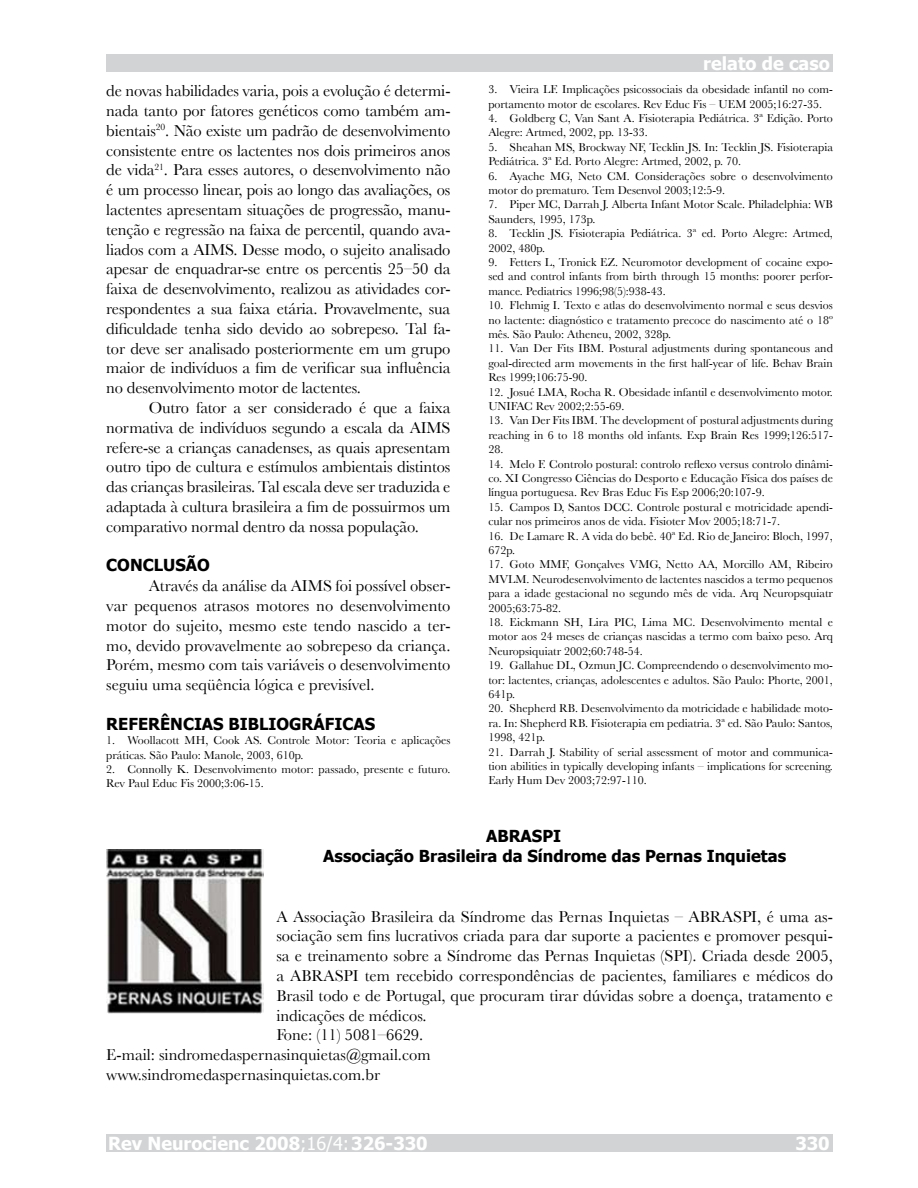
<style>
.page{position:relative;width:918px;height:1188px;background:#fff}
.page>*{position:absolute;margin:0;border:0;box-sizing:border-box;transform-origin:0 0}
.t1{font:700 18px "Tahoma";color:#fff}
.t2{font:16.5px/19.8px "Baskerville";color:#000;text-align:justify}
.t3{font:700 16.5px/19.8px "Tahoma";color:#000}
.t4{font:12px/14.4px "Baskerville";color:#000}
.s1{font-weight:400}
</style>
<div class="page">
<div style="left:106px;top:54px;width:727px;height:18px;background:#d1d3d4"></div>
<div style="left:106px;top:1134px;width:727px;height:18px;background:#d1d3d4"></div>
<img style="left:106px;top:850px;width:158px;height:163px">
<p class="t2" style="left:106px;top:81px;width:346px">de novas habilidades varia, pois a evolução é determi&shy;nada tanto por fatores genéticos como também am&shy;bientais<sup>20</sup>. Não existe um padrão de desenvolvimento consistente entre os lactentes nos dois primeiros anos de vida<sup>21</sup>. Para esses autores, o desenvolvimento não é um processo linear, pois ao longo das avaliações, os lactentes apresentam situações de progressão, manu&shy;tenção e regressão na faixa de percentil, quando ava&shy;liados com a AIMS. Desse modo, o sujeito analisado apesar de enquadrar-se entre os percentis 25–50 da faixa de desenvolvimento, realizou as atividades cor&shy;respondentes a sua faixa etária. Provavelmente, sua dificuldade tenha sido devido ao sobrepeso. Tal fa&shy;tor deve ser analisado posteriormente em um grupo maior de indivíduos a fim de verificar sua influência no desenvolvimento motor de lactentes.</p>
<p class="t2" style="left:106px;top:398px;width:346px;text-indent:43px">Outro fator a ser considerado é que a faixa normativa de indivíduos segundo a escala da AIMS refere-se a crianças canadenses, as quais apresentam outro tipo de cultura e estímulos ambientais distintos das crianças brasileiras. Tal escala deve ser traduzida e adaptada à cultura brasileira a fim de possuirmos um comparativo normal dentro da nossa população.</p>
<h2 class="t3" style="left:106px;top:554px;width:105px">CONCLUSÃO</h2>
<p class="t2" style="left:106px;top:576px;width:346px;text-indent:43px">Através da análise da AIMS foi possível obser&shy;var pequenos atrasos motores no desenvolvimento motor do sujeito, mesmo este tendo nascido a ter&shy;mo, devido provavelmente ao sobrepeso da criança.<br>Porém, mesmo com tais variáveis o desenvolvimento seguiu uma seqüência lógica e previsível.</p>
<h2 class="t3" style="left:106px;top:713px;width:270px">REFERÊNCIAS BIBLIOGRÁFICAS</h2>
<p class="t4" style="left:106px;top:733px;width:346px;text-indent:21px">Woollacott MH, Cook AS. Controle Motor: Teoria e aplicações práticas. São Paulo: Manole, 2003, 610p.</p>
<p class="t4" style="left:106px;top:762px;width:346px;text-indent:21px">Connolly K. Desenvolvimento motor: passado, presente e futuro.<br>Rev Paul Educ Fis 2000;3:06-15.</p>
<p class="t4" style="left:106px;top:733px;width:10px">1.</p>
<p class="t4" style="left:106px;top:762px;width:10px">2.</p>
<h1 class="t1" style="left:703px;top:51px;width:128px">relato de caso</h1>
<p class="t4" style="left:510px;top:82px;width:325px">Vieira LF. Implicações psicossociais da obesidade infantil no com-</p>
<p class="t4" style="left:488px;top:96px;width:335px">portamento motor de escolares. Rev Educ Fis – UEM 2005;16:27-35.</p>
<p class="t4" style="left:510px;top:111px;width:325px">Goldberg C, Van Sant A. Fisioterapia Pediátrica. 3ª Edição. Porto</p>
<p class="t4" style="left:488px;top:125px;width:161px">Alegre: Artmed, 2002, pp. 13-33.</p>
<p class="t4" style="left:510px;top:139px;width:325px">Sheahan MS, Brockway NF, Tecklin JS. In: Tecklin JS. Fisioterapia</p>
<p class="t4" style="left:488px;top:154px;width:254px">Pediátrica. 3ª Ed. Porto Alegre: Artmed, 2002, p. 70.</p>
<p class="t4" style="left:510px;top:168px;width:325px">Ayache MG, Neto CM. Considerações sobre o desenvolvimento</p>
<p class="t4" style="left:488px;top:183px;width:238px">motor do prematuro. Tem Desenvol 2003;12:5-9.</p>
<p class="t4" style="left:510px;top:197px;width:325px">Piper MC, Darrah J. Alberta Infant Motor Scale. Philadelphia: WB</p>
<p class="t4" style="left:488px;top:211px;width:109px">Saunders, 1995, 173p.</p>
<p class="t4" style="left:510px;top:226px;width:325px">Tecklin JS. Fisioterapia Pediátrica. 3ª ed. Porto Alegre: Artmed,</p>
<p class="t4" style="left:488px;top:240px;width:58px">2002, 480p.</p>
<p class="t4" style="left:510px;top:255px;width:325px">Fetters L, Tronick EZ. Neuromotor development of cocaine expo-</p>
<p class="t4" style="left:488px;top:269px;width:346px">sed and control infants from birth through 15 months: poorer perfor-</p>
<p class="t4" style="left:488px;top:283px;width:179px">mance. Pediatrics 1996;98(5):938-43.</p>
<p class="t4" style="left:510px;top:298px;width:325px">Flehmig I. Texto e atlas do desenvolvimento normal e seus desvios</p>
<p class="t4" style="left:488px;top:312px;width:346px">no lactente: diagnóstico e tratamento precoce do nascimento até o 18º</p>
<p class="t4" style="left:488px;top:327px;width:184px">mês. São Paulo: Atheneu, 2002, 328p.</p>
<p class="t4" style="left:510px;top:341px;width:325px">Van Der Fits IBM. Postural adjustments during spontaneous and</p>
<p class="t4" style="left:488px;top:355px;width:346px">goal-directed arm movements in the first half-year of life. Behav Brain</p>
<p class="t4" style="left:488px;top:370px;width:101px">Res 1999;106:75-90.</p>
<p class="t4" style="left:510px;top:384px;width:325px">Josué LMA, Rocha R. Obesidade infantil e desenvolvimento motor.</p>
<p class="t4" style="left:488px;top:399px;width:138px">UNIFAC Rev 2002;2:55-69.</p>
<p class="t4" style="left:510px;top:413px;width:325px">Van Der Fits IBM. The development of postural adjustments during</p>
<p class="t4" style="left:488px;top:427px;width:346px">reaching in 6 to 18 months old infants. Exp Brain Res 1999;126:517-</p>
<p class="t4" style="left:488px;top:442px;width:16px">28.</p>
<p class="t4" style="left:510px;top:456px;width:325px">Melo F. Controlo postural: controlo reflexo versus controlo dinâmi-</p>
<p class="t4" style="left:488px;top:471px;width:346px">co. XI Congresso Ciências do Desporto e Educação Física dos países de</p>
<p class="t4" style="left:488px;top:485px;width:278px">língua portuguesa. Rev Bras Educ Fis Esp 2006;20:107-9.</p>
<p class="t4" style="left:510px;top:499px;width:325px">Campos D, Santos DCC. Controle postural e motricidade apendi-</p>
<p class="t4" style="left:488px;top:514px;width:293px">cular nos primeiros anos de vida. Fisioter Mov 2005;18:71-7.</p>
<p class="t4" style="left:510px;top:528px;width:325px">De Lamare R. A vida do bebê. 40ª Ed. Rio de Janeiro: Bloch, 1997,</p>
<p class="t4" style="left:488px;top:543px;width:28px">672p.</p>
<p class="t4" style="left:510px;top:557px;width:325px">Goto MMF, Gonçalves VMG, Netto AA, Morcillo AM, Ribeiro</p>
<p class="t4" style="left:488px;top:571px;width:346px">MVLM. Neurodesenvolvimento de lactentes nascidos a termo pequenos</p>
<p class="t4" style="left:488px;top:586px;width:346px">para a idade gestacional no segundo mês de vida. Arq Neuropsquiatr</p>
<p class="t4" style="left:488px;top:600px;width:74px">2005;63:75-82.</p>
<p class="t4" style="left:510px;top:615px;width:325px">Eickmann SH, Lira PIC, Lima MC. Desenvolvimento mental e</p>
<p class="t4" style="left:488px;top:629px;width:346px">motor aos 24 meses de crianças nascidas a termo com baixo peso. Arq</p>
<p class="t4" style="left:488px;top:643px;width:156px">Neuropsiquiatr 2002;60:748-54.</p>
<p class="t4" style="left:510px;top:658px;width:325px">Gallahue DL, Ozmun JC. Compreendendo o desenvolvimento mo-</p>
<p class="t4" style="left:488px;top:672px;width:346px">tor: lactentes, crianças, adolescentes e adultos. São Paulo: Phorte, 2001,</p>
<p class="t4" style="left:488px;top:687px;width:28px">641p.</p>
<p class="t4" style="left:510px;top:701px;width:325px">Shepherd RB. Desenvolvimento da motricidade e habilidade moto-</p>
<p class="t4" style="left:488px;top:715px;width:346px">ra. In: Shepherd RB. Fisioterapia em pediatria. 3ª ed. São Paulo: Santos,</p>
<p class="t4" style="left:488px;top:730px;width:58px">1998, 421p.</p>
<p class="t4" style="left:510px;top:744px;width:325px">Darrah J. Stability of serial assessment of motor and communica-</p>
<p class="t4" style="left:488px;top:759px;width:346px">tion abilities in typically developing infants – implications for screening.</p>
<p class="t4" style="left:488px;top:773px;width:160px">Early Hum Dev 2003;72:97-110.</p>
<p class="t4" style="left:488px;top:82px;width:10px">3.</p>
<p class="t4" style="left:488px;top:111px;width:10px">4.</p>
<p class="t4" style="left:488px;top:139px;width:10px">5.</p>
<p class="t4" style="left:488px;top:168px;width:10px">6.</p>
<p class="t4" style="left:488px;top:197px;width:10px">7.</p>
<p class="t4" style="left:488px;top:226px;width:10px">8.</p>
<p class="t4" style="left:488px;top:255px;width:10px">9.</p>
<p class="t4" style="left:488px;top:298px;width:16px">10.</p>
<p class="t4" style="left:488px;top:341px;width:16px">11.</p>
<p class="t4" style="left:488px;top:384px;width:16px">12.</p>
<p class="t4" style="left:488px;top:413px;width:16px">13.</p>
<p class="t4" style="left:488px;top:456px;width:16px">14.</p>
<p class="t4" style="left:488px;top:499px;width:16px">15.</p>
<p class="t4" style="left:488px;top:528px;width:16px">16.</p>
<p class="t4" style="left:488px;top:557px;width:16px">17.</p>
<p class="t4" style="left:488px;top:615px;width:16px">18.</p>
<p class="t4" style="left:488px;top:658px;width:16px">19.</p>
<p class="t4" style="left:488px;top:701px;width:16px">20.</p>
<p class="t4" style="left:488px;top:744px;width:16px">21.</p>
<h2 class="t3" style="left:323px;top:826px;width:464px;text-indent:163px">ABRASPI<br>Associação Brasileira da Síndrome das Pernas Inquietas</h2>
<h2 class="t2" style="left:276px;top:906px;width:558px">A Associação Brasileira da Síndrome das Pernas Inquietas – ABRASPI, é uma as-</h2>
<h2 class="t2" style="left:276px;top:926px;width:558px">sociação sem fins lucrativos criada para dar suporte a pacientes e promover pesqui-</h2>
<h2 class="t2" style="left:276px;top:946px;width:558px">sa e treinamento sobre a Síndrome das Pernas Inquietas (SPI). Criada desde 2005,</h2>
<h2 class="t2" style="left:276px;top:966px;width:558px">a ABRASPI tem recebido correspondências de pacientes, familiares e médicos do</h2>
<h2 class="t2" style="left:276px;top:985px;width:558px">Brasil todo e de Portugal, que procuram tirar dúvidas sobre a doença, tratamento e</h2>
<h2 class="t2" style="left:276px;top:1005px;width:152px">indicações de médicos.</h2>
<h2 class="t2" style="left:276px;top:1025px;width:148px">Fone: (11) 5081–6629.</h2>
<h2 class="t2" style="left:106px;top:1045px;width:326px">E-mail: sindromedaspernasinquietas@gmail.com</h2>
<h2 class="t2" style="left:106px;top:1065px;width:275px">www.sindromedaspernasinquietas.com.br</h2>
<h1 class="t1" style="left:108px;top:1131px;width:321px">Rev Neurocienc 2008<span class="s1">;16/4:</span>326-330</h1>
<h1 class="t1" style="left:795px;top:1131px;width:36px">330</h1>
</div>
